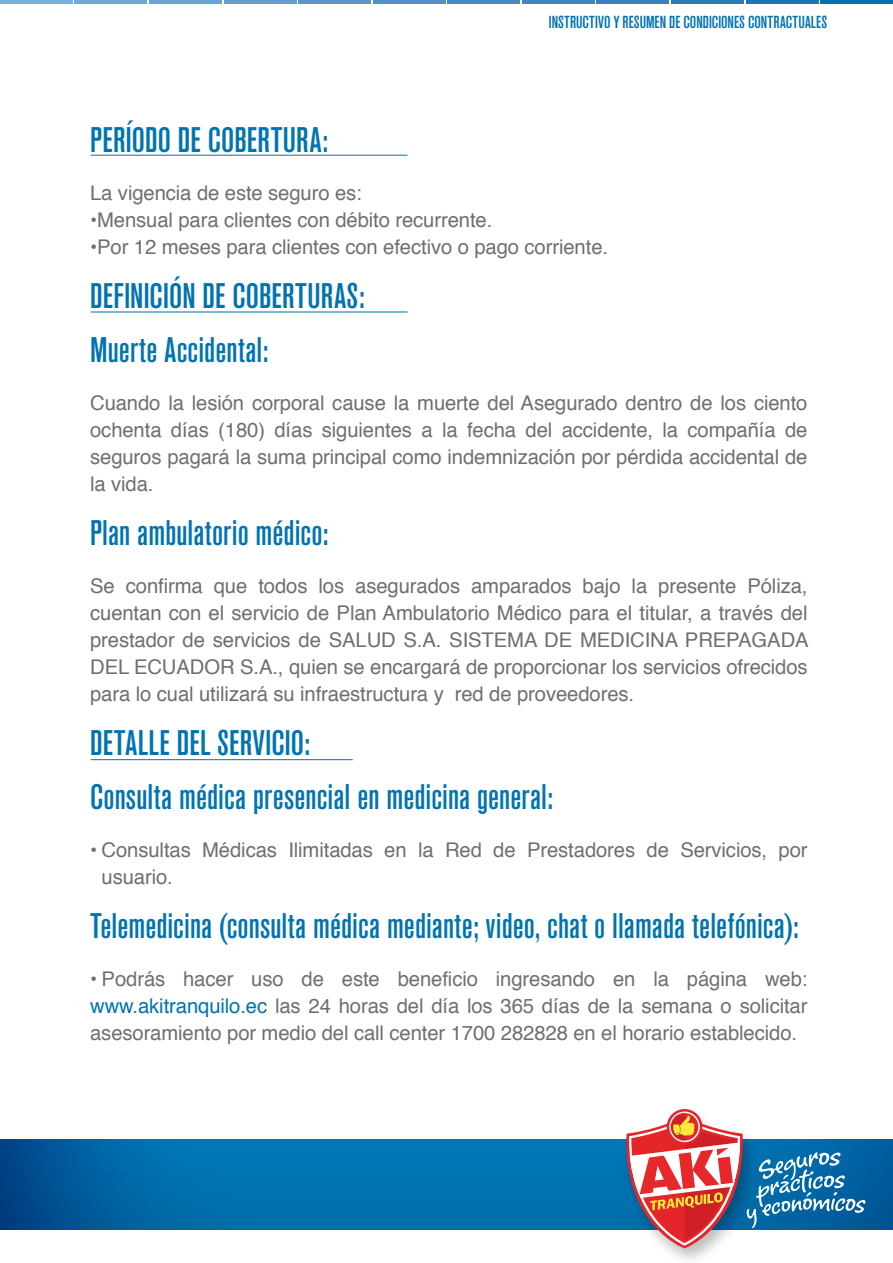
<style>
.page{position:relative;width:893px;height:1263px;background:#fff}
.page>*{position:absolute;margin:0;border:0;box-sizing:border-box;transform-origin:0 0}
.t1{font:35.25px/54px "Akzidenz Grotesk BQ Md Cnd Alt";letter-spacing:.005em;color:#0073b1}
.t2{font:20.25px/27px "Helvetica";letter-spacing:-.005em;color:#6d6f71;text-align:justify}
.t3{font:17.25px "Akzidenz Grotesk BQ Md Cnd Alt";letter-spacing:.005em;color:#0072b1}
.s1{color:#0073b1}
</style>
<div class="page">
<hr style="left:820px;top:0;width:73px;height:4px;background:#0072b1">
<hr style="left:746px;top:0;width:72px;height:4px;background:#1b77b4">
<hr style="left:671px;top:0;width:73px;height:4px;background:#2a7bb7">
<hr style="left:596px;top:0;width:73px;height:4px;background:#3780bb">
<hr style="left:522px;top:0;width:73px;height:4px;background:#4185be">
<hr style="left:447px;top:0;width:73px;height:4px;background:#4a8ac2">
<hr style="left:373px;top:0;width:73px;height:4px;background:#5390c6">
<hr style="left:298px;top:0;width:73px;height:4px;background:#5b95ca">
<hr style="left:224px;top:0;width:72px;height:4px;background:#649cd0">
<hr style="left:149px;top:0;width:73px;height:4px;background:#6ca2d4">
<hr style="left:75px;top:0;width:72px;height:4px;background:#72a8d9">
<hr style="left:0;top:0;width:73px;height:4px;background:#7aaede">
<svg style="left:0;top:1140px;width:893px;height:89px"></svg>
<img style="left:615px;top:1109px;width:98px;height:151px">
<svg style="left:667px;top:1109px;width:35px;height:36px"></svg>
<svg style="left:623px;top:1111px;width:243px;height:137px"></svg>
<hr style="left:91px;top:155px;width:316px;height:1px;background:#0073b1">
<hr style="left:91px;top:312px;width:316px;height:1px;background:#0073b1">
<hr style="left:91px;top:759px;width:262px;height:1px;background:#0073b1">
<p class="t3" style="left:549px;top:13px;width:280px">INSTRUCTIVO Y RESUMEN DE CONDICIONES CONTRACTUALES</p>
<h1 class="t1" style="left:90px;top:113px;width:239px">PERÍODO DE COBERTURA:</h1>
<p class="t2" style="left:90px;top:180px;width:273px">La vigencia de este seguro es:</p>
<p class="t2" style="left:90px;top:207px;width:404px">•Mensual para clientes con débito recurrente.</p>
<p class="t2" style="left:90px;top:234px;width:519px">•Por 12 meses para clientes con efectivo o pago corriente.</p>
<h1 class="t1" style="left:90px;top:269px;width:276px">DEFINICIÓN DE COBERTURAS:<br>Muerte Accidental:</h1>
<p class="t2" style="left:90px;top:390px;width:719px">Cuando la lesión corporal cause la muerte del Asegurado dentro de los ciento ochenta días (180) días siguientes a la fecha del accidente, la compañía de seguros pagará la suma principal como indemnización por pérdida accidental de la vida.</p>
<h1 class="t1" style="left:90px;top:506px;width:240px">Plan ambulatorio médico:</h1>
<p class="t2" style="left:90px;top:573px;width:720px">Se confirma que todos los asegurados amparados bajo la presente Póliza, cuentan con el servicio de Plan Ambulatorio Médico para el titular, a través del prestador de servicios de SALUD S.A. SISTEMA DE MEDICINA PREPAGADA DEL ECUADOR S.A., quien se encargará de proporcionar los servicios ofrecidos para lo cual utilizará su infraestructura y red de proveedores.</p>
<h1 class="t1" style="left:90px;top:716px;width:464px">DETALLE DEL SERVICIO:<br>Consulta médica presencial en medicina general:</h1>
<p class="t2" style="left:102px;top:837px;width:707px;text-indent:-11px">• Consultas Médicas Ilimitadas en la Red de Prestadores de Servicios, por usuario.</p>
<h1 class="t1" style="left:90px;top:899px;width:710px">Telemedicina (consulta médica mediante; video, chat o llamada telefónica):</h1>
<p class="t2" style="left:90px;top:966px;width:719px">• Podrás hacer uso de este beneficio ingresando en la página web: <span class="s1">www.akitranquilo.ec</span> las 24 horas del día los 365 días de la semana o solicitar asesoramiento por medio del call center 1700 282828 en el horario establecido.</p>
</div>
